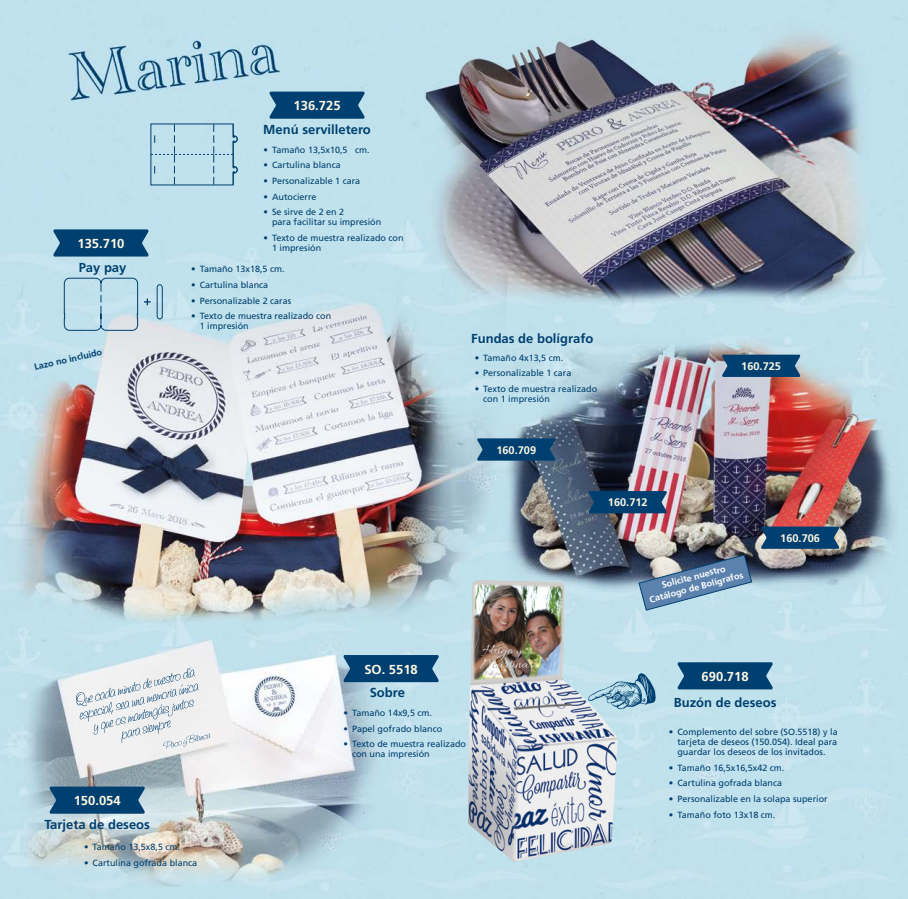
<style>
.page{position:relative;width:908px;height:899px;background:#fff}
.page>*{position:absolute;margin:0;border:0;box-sizing:border-box;transform-origin:0 0}
.t1{font:700 13px "Frutiger";color:#004070}
.t2{font:700 13px "Frutiger";color:#fff8e4}
.t3{font:700 11px "Frutiger";color:#fff8e4}
.t4{font:9px/10px "Frutiger";color:#004070}
.t5{font:700 9px/10.8px "Frutiger";color:#fff;text-align:center}
.t6{font:700 9px "Frutiger";color:#004070}
</style>
<div class="page">
<img style="left:0;top:0;width:907px;height:899px">
<svg style="left:269px;top:92px;width:96px;height:27px;background:#0f4c79"></svg>
<svg style="left:53px;top:229px;width:96px;height:27px;background:#104d7a"></svg>
<svg style="left:476px;top:438px;width:79px;height:22px;background:#0c4976"></svg>
<svg style="left:588px;top:491px;width:78px;height:22px;background:#074472"></svg>
<svg style="left:721px;top:355px;width:79px;height:22px;background:#0e4976"></svg>
<svg style="left:760px;top:526px;width:79px;height:23px;background:#134a74"></svg>
<svg style="left:64px;top:278px;width:74px;height:53px;background:#b7d6e3"></svg>
<svg style="left:151px;top:124px;width:86px;height:62px;background:#b1d5e2"></svg>
<svg style="left:144px;top:285px;width:19px;height:34px"></svg>
<svg style="left:637px;top:553px;width:115px;height:58px;background:#7592ac"></svg>
<svg style="left:49px;top:786px;width:96px;height:27px;background:#0f4b77"></svg>
<svg style="left:343px;top:655px;width:96px;height:27px;background:#0c4a77"></svg>
<svg style="left:677px;top:662px;width:95px;height:27px;background:#0d4b78"></svg>
<img style="left:467px;top:580px;width:151px;height:282px">
<svg style="left:587px;top:673px;width:69px;height:36px;background:#91b9cd"></svg>
<svg style="left:76px;top:667px;width:134px;height:81px"></svg>
<h1 class="t2" style="left:77px;top:236px;width:48px">135.710</h1>
<h1 class="t1" style="left:79px;top:259px;width:49px">Pay pay</h1>
<p class="t6" style="left:33px;top:362px;width:71px;rotate:-13deg">Lazo no incluido</p>
<h1 class="t2" style="left:293px;top:98px;width:48px">136.725</h1>
<h1 class="t1" style="left:263px;top:122px;width:109px">Menú servilletero</h1>
<p class="t4" style="left:263px;top:144px;width:107px">• Tamaño 13,5x10,5 cm.</p>
<p class="t4" style="left:263px;top:160px;width:79px">• Cartulina blanca</p>
<p class="t4" style="left:263px;top:176px;width:98px">• Personalizable 1 cara</p>
<p class="t4" style="left:263px;top:191px;width:55px">• Autocierre</p>
<p class="t4" style="left:272px;top:207px;width:111px;text-indent:-9px">• Se sirve de 2 en 2<br>para facilitar su impresión</p>
<p class="t4" style="left:272px;top:233px;width:133px;text-indent:-9px">• Texto de muestra realizado con<br>1 impresión</p>
<p class="t4" style="left:191px;top:264px;width:95px">• Tamaño 13x18,5 cm.</p>
<p class="t4" style="left:191px;top:280px;width:79px">• Cartulina blanca</p>
<p class="t4" style="left:191px;top:295px;width:102px">• Personalizable 2 caras</p>
<p class="t4" style="left:200px;top:311px;width:133px;text-indent:-9px">• Texto de muestra realizado con<br>1 impresión</p>
<h1 class="t1" style="left:471px;top:331px;width:124px">Fundas de bolígrafo</h1>
<p class="t4" style="left:474px;top:352px;width:90px">• Tamaño 4x13,5 cm.</p>
<p class="t4" style="left:474px;top:368px;width:98px">• Personalizable 1 cara</p>
<p class="t4" style="left:483px;top:384px;width:115px;text-indent:-9px">• Texto de muestra realizado con 1 impresión</p>
<p class="t3" style="left:496px;top:443px;width:41px">160.709</p>
<p class="t3" style="left:741px;top:360px;width:41px">160.725</p>
<p class="t3" style="left:607px;top:496px;width:41px">160.712</p>
<p class="t5" style="left:645px;top:584px;width:98px;rotate:-15deg">Solicite nuestro<br>Catálogo de Bolígrafos</p>
<p class="t3" style="left:779px;top:531px;width:41px">160.706</p>
<h1 class="t2" style="left:74px;top:793px;width:48px">150.054</h1>
<h1 class="t1" style="left:44px;top:816px;width:107px">Tarjeta de deseos</h1>
<p class="t4" style="left:84px;top:842px;width:97px">• Tamaño 13,5x8,5 cm.</p>
<p class="t4" style="left:84px;top:857px;width:115px">• Cartulina gofrada blanca</p>
<h1 class="t2" style="left:364px;top:661px;width:55px">SO. 5518</h1>
<h1 class="t1" style="left:369px;top:685px;width:37px">Sobre</h1>
<p class="t4" style="left:343px;top:707px;width:90px">• Tamaño 14x9,5 cm.</p>
<p class="t4" style="left:343px;top:723px;width:100px">• Papel gofrado blanco</p>
<p class="t4" style="left:352px;top:739px;width:115px;text-indent:-9px">• Texto de muestra realizado con una impresión</p>
<h1 class="t2" style="left:701px;top:668px;width:48px">690.718</h1>
<h1 class="t1" style="left:673px;top:694px;width:104px">Buzón de deseos</h1>
<p class="t4" style="left:677px;top:726px;width:162px;text-align:justify;text-indent:-9px">• Complemento del sobre (SO.5518) y la tarjeta de deseos (150.054). Ideal para guardar los deseos de los invitados.</p>
<p class="t4" style="left:668px;top:762px;width:117px">• Tamaño 16,5x16,5x42 cm.</p>
<p class="t4" style="left:668px;top:778px;width:115px">• Cartulina gofrada blanca</p>
<p class="t4" style="left:668px;top:793px;width:160px">• Personalizable en la solapa superior</p>
<p class="t4" style="left:668px;top:809px;width:108px">• Tamaño foto 13x18 cm.</p>
</div>
